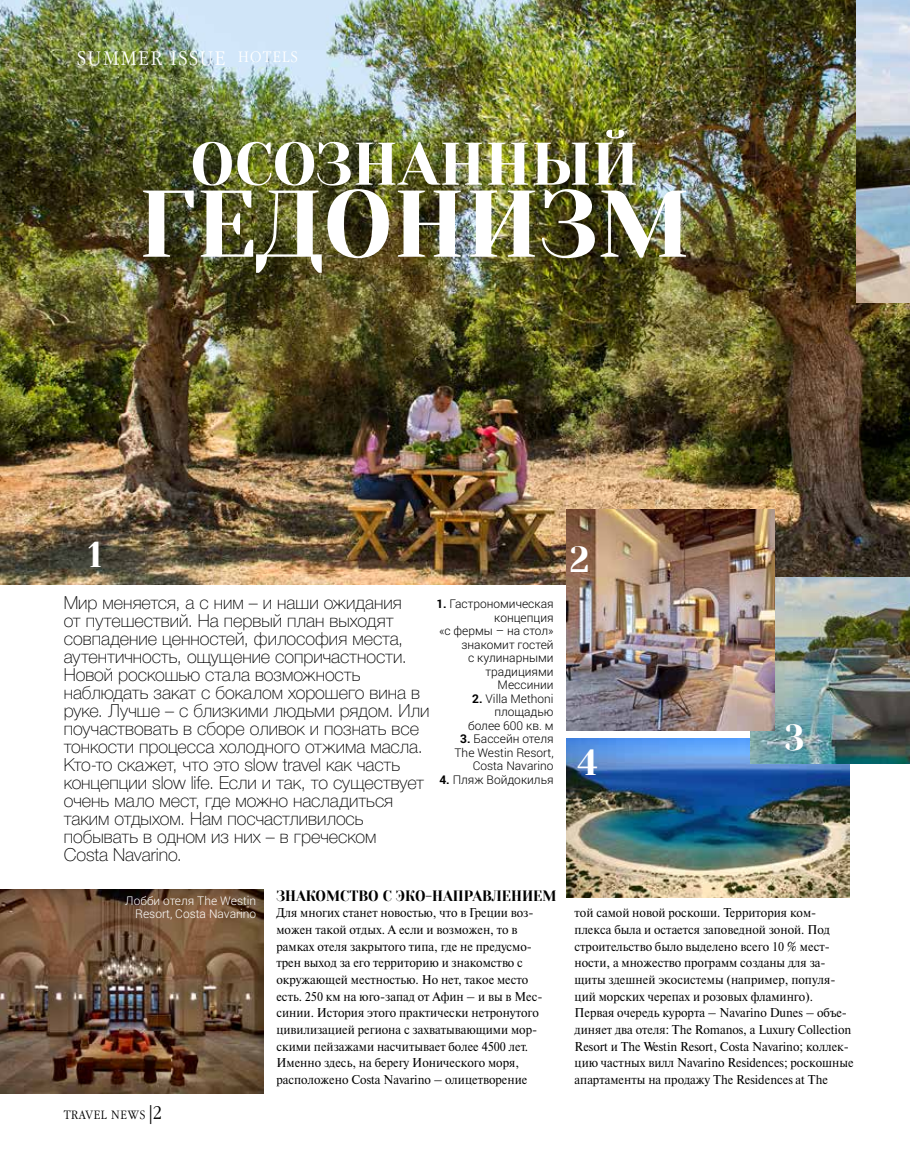
<style>
.page{position:relative;width:910px;height:1170px;background:#fff}
.page>*{position:absolute;margin:0;border:0;box-sizing:border-box;transform-origin:0 0}
.t1{font:94.5px "Yeseva One";color:#fff}
.t2{font:60px "Yeseva One";color:#fff}
.t3{font:36px "Yeseva One";color:#fff;scale:.95 1}
.t4{font:300 19.5px "Garamond Narrow C";letter-spacing:.08em;color:#fff;scale:1.1 1}
.t5{font:18px/18px "Helvetica 3 Thin";color:#000}
.t6{font:15px "Yeseva One";color:#000;scale:.95 1}
.t7{font:12.75px/16.6px "Newton C";color:#000;scale:.95 1}
.t8{font:300 12px/13.5px "Roboto";color:#000;text-align:right}
.t9{font:300 12px/13.5px "Roboto";color:#fff;text-align:right}
.t10{font:300 12px "Garamond Narrow C";letter-spacing:.05em;color:#000;scale:1.1 1}
.s1{font-weight:700}
.s2{font-size:18px}
</style>
<div class="page">
<img style="left:0;top:0;width:910px;height:585px">
<img style="left:857px;top:0;width:53px;height:302px">
<img style="left:566px;top:738px;width:283px;height:159px">
<img style="left:750px;top:577px;width:160px;height:186px">
<img style="left:0;top:889px;width:264px;height:204px">
<img style="left:566px;top:509px;width:208px;height:221px">
<h3 class="t4" style="left:77px;top:48px;width:202px">SUMMER ISSUE <sup>HOTELS</sup></h3>
<h2 class="t2" style="left:190px;top:128px;width:450px">ОСОЗНАННЫЙ</h2>
<h1 class="t1" style="left:138px;top:168px;width:554px">ГЕДОНИЗМ</h1>
<h3 class="t3" style="left:88px;top:533px;width:16px">1</h3>
<p class="t5" style="left:64px;top:593px;width:367px">Мир меняется, а с ним – и наши ожидания<br>от путешествий. На первый план выходят совпадение ценностей, философия места, аутентичность, ощущение сопричастности.<br>Новой роскошью стала возможность наблюдать закат с бокалом хорошего вина в руке. Лучше – с близкими людьми рядом. Или поучаствовать в сборе оливок и познать все тонкости процесса холодного отжима масла.<br>Кто-то скажет, что это slow travel как часть концепции slow life. Если и так, то существует очень мало мест, где можно насладиться таким отдыхом. Нам посчастливилось побывать в одном из них – в греческом<br>Costa Navarino.</p>
<p class="t8" style="left:436px;top:596px;width:119px"><span class="s1">1.</span> Гастрономическая концепция<br>«с фермы – на стол» знакомит гостей<br>с кулинарными традициями<br>Мессинии</p>
<p class="t8" style="left:468px;top:691px;width:87px"><span class="s1">2.</span> Villa Methoni площадью более 600 кв. м</p>
<p class="t8" style="left:454px;top:731px;width:101px"><span class="s1">3.</span> Бассейн отеля<br>The Westin Resort,<br>Costa Navarino</p>
<p class="t8" style="left:439px;top:772px;width:116px"><span class="s1">4.</span> Пляж Войдокилья</p>
<h3 class="t3" style="left:570px;top:537px;width:22px">2</h3>
<h3 class="t3" style="left:577px;top:740px;width:23px">4</h3>
<h3 class="t3" style="left:785px;top:716px;width:23px">3</h3>
<p class="t9" style="left:125px;top:893px;width:133px">Лобби отеля The Westin<br>Resort, Costa Navarino</p>
<p class="t10" style="left:64px;top:1108px;width:91px">TRAVEL NEWS <span class="s2">|2</span></p>
<p class="t6" style="left:276px;top:886px;width:296px">ЗНАКОМСТВО С ЭКО-НАПРАВЛЕНИЕМ</p>
<p class="t7" style="left:276px;top:904px;width:282px">Для многих станет новостью, что в Греции воз&shy;можен такой отдых. А если и возможен, то в рамках отеля закрытого типа, где не предусмо&shy;трен выход за его территорию и знакомство с окружающей местностью. Но нет, такое место есть. 250 км на юго-запад от Афин – и вы в Мес&shy;синии. История этого практически нетронутого цивилизацией региона с захватывающими мор&shy;скими пейзажами насчитывает более 4500 лет.<br>Именно здесь, на берегу Ионического моря, расположено Costa Navarino – олицетворение</p>
<p class="t7" style="left:575px;top:904px;width:295px">той самой новой роскоши. Территория ком&shy;плекса была и остается заповедной зоной. Под строительство было выделено всего 10 % мест&shy;ности, а множество программ созданы для за&shy;щиты здешней экосистемы (например, популя&shy;ций морских черепах и розовых фламинго).<br>Первая очередь курорта – Navarino Dunes – объе&shy;диняет два отеля: The Romanos, a Luxury Collection Resort и The Westin Resort, Costa Navarino; коллек&shy;цию частных вилл Navarino Residences; роскошные апартаменты на продажу The Residences at The</p>
</div>
